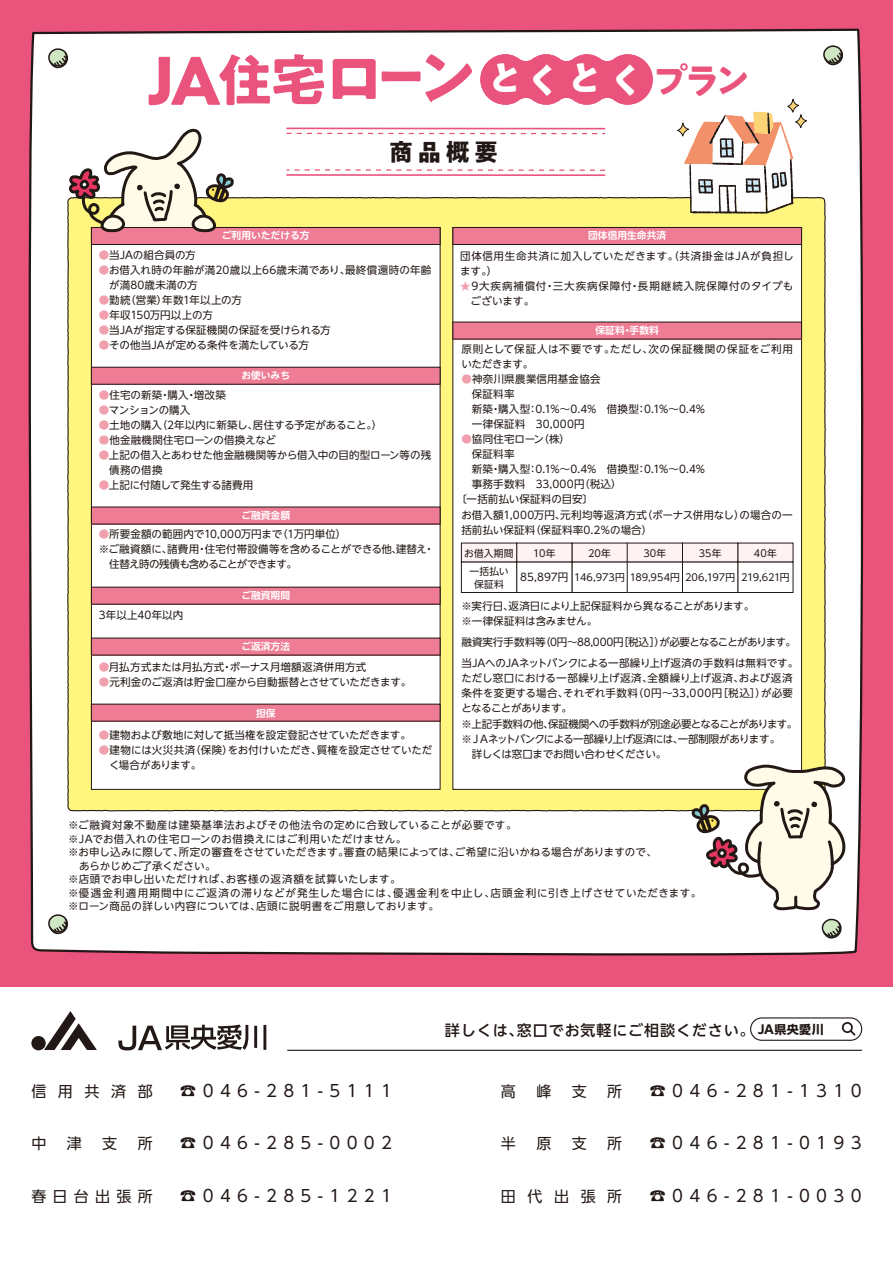
<style>
.page{position:relative;width:893px;height:1263px;background:#fff}
.page>*{position:absolute;margin:0;border:0;box-sizing:border-box;transform-origin:0 0}
.t1{font:700 36.6px "PA1 Gothic Std N";color:#fff}
.t2{font:700 24px "PA1 Gothic Std N";color:#221815}
.t3{font:16.5px "UD Shin Go NT Pr 6 N";letter-spacing:.385em;color:#221815}
.t4{font:15px "UD Shin Go NT Pr 6 N";letter-spacing:.775em;color:#221815}
.t5{font:500 15px "UD Shin Go NT Pr 6 N";letter-spacing:.06em;color:#221815}
.t6{font:10.5px/15px "UD Shin Go NT Pr 6 N";letter-spacing:.01em;color:#221815}
.t7{font:10.5px/13.5px "UD Shin Go NT Pr 6 N";letter-spacing:.035em;color:#221815}
.t8{font:10.5px/15px "UD Shin Go NT Pr 6 N";letter-spacing:-.02em;color:#221815}
.t9{font:10.5px "UD Shin Go NT Pr 6 N";letter-spacing:-.01em;color:#221815}
.t10{font:10.5px/15px "UD Shin Go NT Pr 6 N";letter-spacing:.05em;color:#221815}
.t11{font:10.5px/21px "UD Shin Go NT Pr 6 N";letter-spacing:-.015em;color:#221815}
.t12{font:10.5px/15px "UD Shin Go NT Pr 6 N";letter-spacing:.075em;color:#221815}
.t13{font:10.5px "UD Shin Go NT Pr 6 N";letter-spacing:-.065em;color:#221815}
.t14{font:9.75px "UD Shin Go NT Pr 6 N";letter-spacing:.005em;color:#221815}
.t15{font:700 9.75px "UD Shin Go NT Pr 6 N De";color:#fff}
.t16{font:9.75px/18.1px "UD Shin Go NT Pr 6 N";letter-spacing:.025em;color:#221815;text-align:center}
.s1{font-size:65.1px;color:#e9537c}
.s2{font-size:55.8px;color:#e9537c}
.s3{font-size:61.95px;color:#e9537c}
.s4{font-size:36px;color:#e9537c}
.s5{color:#f19ead}
.s6{font-size:10.5px}
.s7{font-weight:700;font-size:12px}
</style>
<div class="page">
<div style="left:0;top:0;width:893px;height:987px;background:#e9537c"></div>
<div style="left:28px;top:28px;width:836px;height:928px;background:#fff"></div>
<svg style="left:46px;top:47px;width:24px;height:22px"></svg>
<svg style="left:821px;top:44px;width:24px;height:22px"></svg>
<svg style="left:46px;top:913px;width:24px;height:22px"></svg>
<svg style="left:67px;top:196px;width:759px;height:616px;background:#efe67a"></svg>
<svg style="left:480px;top:54px;width:173px;height:51px"></svg>
<svg style="left:676px;top:93px;width:134px;height:121px;background:#e7d9cd"></svg>
<svg style="left:285px;top:127px;width:321px;height:8px"></svg>
<svg style="left:285px;top:169px;width:321px;height:8px;background:#f8ced9"></svg>
<div style="left:91px;top:227px;width:349px;height:562px;background:#fff"></div>
<div style="left:453px;top:227px;width:348px;height:562px;background:#fff"></div>
<div style="left:738px;top:543px;width:55px;height:19px;background:#fdf3f4"></div>
<div style="left:682px;top:543px;width:56px;height:19px;background:#fdf3f4"></div>
<div style="left:627px;top:543px;width:55px;height:19px;background:#fdf3f4"></div>
<div style="left:572px;top:543px;width:55px;height:19px;background:#fdf3f4"></div>
<div style="left:517px;top:543px;width:55px;height:19px;background:#fdf3f4"></div>
<div style="left:461px;top:543px;width:56px;height:19px;background:#fdf3f4"></div>
<div style="left:737px;top:562px;width:56px;height:31px;border:1px solid #221815"></div>
<div style="left:682px;top:562px;width:56px;height:31px;border:1px solid #221815"></div>
<div style="left:627px;top:562px;width:56px;height:31px;border:1px solid #221815"></div>
<div style="left:572px;top:562px;width:56px;height:31px;border:1px solid #221815"></div>
<div style="left:516px;top:562px;width:56px;height:31px;border:1px solid #221815"></div>
<div style="left:461px;top:562px;width:56px;height:31px;border:1px solid #221815"></div>
<div style="left:91px;top:227px;width:349px;height:17px;background:#ed7c94"></div>
<div style="left:91px;top:227px;width:349px;height:18px;border:1px solid #221815"></div>
<div style="left:453px;top:322px;width:348px;height:17px;background:#ed7c94"></div>
<div style="left:91px;top:367px;width:349px;height:17px;background:#ed7c94"></div>
<div style="left:91px;top:367px;width:349px;height:18px;border:1px solid #221815"></div>
<div style="left:91px;top:507px;width:349px;height:17px;background:#ed7c94"></div>
<div style="left:91px;top:587px;width:349px;height:17px;background:#ed7c94"></div>
<div style="left:91px;top:638px;width:349px;height:17px;background:#ed7c94"></div>
<div style="left:91px;top:704px;width:349px;height:17px;background:#ed7c94"></div>
<div style="left:453px;top:227px;width:348px;height:17px;background:#ed7c94"></div>
<div style="left:452px;top:227px;width:350px;height:18px;border:1px solid #221815"></div>
<svg style="left:67px;top:127px;width:169px;height:107px;background:#dbd1bf"></svg>
<svg style="left:689px;top:763px;width:162px;height:176px;background:#e5e1d5"></svg>
<div style="left:750px;top:1017px;width:112px;height:24px;border:1px solid #221815;border-radius:11px"></div>
<svg style="left:841px;top:1022px;width:14px;height:13px"></svg>
<hr style="left:288px;top:1050px;width:574px;height:1px;background:#221815">
<div style="left:31px;top:1036px;width:15px;height:14px;background:#221815;border-radius:50%"></div>
<svg style="left:44px;top:1011px;width:53px;height:39px"></svg>
<svg style="left:118px;top:1024px;width:148px;height:26px"></svg>
<h1 class="t1" style="left:146px;top:56px;width:605px"><span class="s1">JA</span><span class="s2">住宅</span><span class="s3">ローン</span>とくとく<span class="s4">プラン</span></h1>
<h2 class="t2" style="left:389px;top:137px;width:110px">商品概要</h2>
<p class="t15" style="left:222px;top:228px;width:89px">ご利用いただける方</p>
<p class="t6" style="left:99px;top:247px;width:99px"><span class="s5">●</span>当JAの組合員の方</p>
<p class="t6" style="left:109px;top:262px;width:324px;text-indent:-10px"><span class="s5">●</span>お借入れ時の年齢が満20歳以上66歳未満であり、最終償還時の年齢が満80歳未満の方</p>
<p class="t6" style="left:99px;top:292px;width:145px"><span class="s5">●</span>勤続（営業）年数1年以上の方</p>
<p class="t8" style="left:99px;top:307px;width:116px"><span class="s5">●</span>年収150万円以上の方</p>
<p class="t6" style="left:99px;top:322px;width:234px"><span class="s5">●</span>当JAが指定する保証機関の保証を受けられる方</p>
<p class="t9" style="left:99px;top:336px;width:212px"><span class="s5">●</span>その他当JAが定める条件を満たしている方</p>
<p class="t6" style="left:99px;top:387px;width:129px"><span class="s5">●</span>住宅の新築・購入・増改築</p>
<p class="t8" style="left:99px;top:402px;width:93px"><span class="s5">●</span>マンションの購入</p>
<p class="t6" style="left:99px;top:417px;width:285px"><span class="s5">●</span>土地の購入（2年以内に新築し、居住する予定があること。）</p>
<p class="t6" style="left:99px;top:432px;width:179px"><span class="s5">●</span>他金融機関住宅ローンの借換えなど</p>
<p class="t6" style="left:109px;top:447px;width:324px;text-indent:-10px"><span class="s5">●</span>上記の借入とあわせた他金融機関等から借入中の目的型ローン等の残債務の借換</p>
<p class="t6" style="left:99px;top:477px;width:156px"><span class="s5">●</span>上記に付随して発生する諸費用</p>
<p class="t6" style="left:99px;top:526px;width:249px"><span class="s5">●</span>所要金額の範囲内で10,000万円まで（1万円単位）</p>
<p class="t6" style="left:99px;top:541px;width:337px">※ご融資額に、諸費用・住宅付帯設備等を含めることができる他、建替え・</p>
<p class="t13" style="left:109px;top:556px;width:189px">住替え時の残債も含めることができます。</p>
<p class="t15" style="left:241px;top:367px;width:50px">お使いみち</p>
<p class="t15" style="left:241px;top:507px;width:50px">ご融資金額</p>
<p class="t6" style="left:99px;top:607px;width:86px">3年以上40年以内</p>
<p class="t15" style="left:241px;top:587px;width:50px">ご融資期間</p>
<p class="t15" style="left:241px;top:638px;width:50px">ご返済方法</p>
<p class="t9" style="left:99px;top:658px;width:269px"><span class="s5">●</span>月払方式または月払方式・ボーナス月増額返済併用方式</p>
<p class="t6" style="left:99px;top:674px;width:314px"><span class="s5">●</span>元利金のご返済は貯金口座から自動振替とさせていただきます。</p>
<p class="t15" style="left:256px;top:705px;width:21px">担保</p>
<p class="t9" style="left:99px;top:726px;width:314px"><span class="s5">●</span>建物および敷地に対して抵当権を設定登記させていただきます。</p>
<p class="t6" style="left:109px;top:742px;width:325px;text-indent:-10px"><span class="s5">●</span>建物には火災共済（保険）をお付けいただき、質権を設定させていただく場合があります。</p>
<p class="t15" style="left:588px;top:228px;width:79px">団体信用生命共済</p>
<p class="t10" style="left:460px;top:248px;width:335px">団体信用生命共済に加入していただきます。（共済掛金はJAが負担します。）</p>
<p class="t12" style="left:471px;top:278px;width:324px;text-indent:-10px"><span class="s5">★</span>9大疾病補償付・三大疾病保障付・長期継続入院保障付のタイプもございます。</p>
<p class="t10" style="left:461px;top:342px;width:333px">原則として保証人は不要です。ただし、次の保証機関の保証をご利用いただきます。</p>
<p class="t6" style="left:461px;top:372px;width:245px"><span class="s5">●</span>神奈川県農業信用基金協会<br>　保証料率<br>　新築・購入型：0.1%～0.4%　借換型：0.1%～0.4%　一律保証料　30,000円</p>
<p class="t6" style="left:461px;top:432px;width:110px"><span class="s5">●</span>協同住宅ローン（株）</p>
<p class="t6" style="left:461px;top:447px;width:55px">　保証料率</p>
<p class="t6" style="left:461px;top:462px;width:245px">　新築・購入型：0.1%～0.4%　借換型：0.1%～0.4%</p>
<p class="t6" style="left:461px;top:477px;width:162px">　事務手数料　33,000円（税込）</p>
<p class="t6" style="left:456px;top:492px;width:139px">〔一括前払い保証料の目安〕</p>
<p class="t6" style="left:461px;top:507px;width:333px">お借入額1,000万円、元利均等返済方式（ボーナス併用なし）の場合の一</p>
<p class="t6" style="left:461px;top:522px;width:192px">括前払い保証料（保証料率0.2％の場合）</p>
<p class="t15" style="left:595px;top:322px;width:65px">保証料・手数料</p>
<p class="t14" style="left:533px;top:545px;width:24px">10年</p>
<p class="t14" style="left:588px;top:545px;width:24px">20年</p>
<p class="t14" style="left:643px;top:545px;width:25px">30年</p>
<p class="t14" style="left:699px;top:545px;width:24px">35年</p>
<p class="t14" style="left:754px;top:545px;width:25px">40年</p>
<p class="t16" style="left:464px;top:543px;width:51px">お借入期間一括払い</p>
<p class="t14" style="left:474px;top:577px;width:31px">保証料</p>
<p class="t14" style="left:520px;top:570px;width:271px"><span class="s6">85,897円</span> 146,973円 189,954円 206,197円 219,621円</p>
<p class="t8" style="left:461px;top:599px;width:294px">※実行日、返済日により上記保証料から異なることがあります。※一律保証料は含みません。</p>
<p class="t11" style="left:461px;top:632px;width:338px">融資実行手数料等（0円～88,000円［税込］）が必要となることがあります。当JAへのJAネットバンクによる一部繰り上げ返済の手数料は無料です。</p>
<p class="t8" style="left:461px;top:671px;width:338px">ただし窓口における一部繰り上げ返済、全額繰り上げ返済、および返済条件を変更する場合、それぞれ手数料（0円～33,000円［税込］）が必要となることがあります。<br>※上記手数料の他、保証機関への手数料が別途必要となることがあります。※ＪＡネットバンクによる一部繰り上げ返済には、一部制限があります。<br>　詳しくは窓口までお問い合わせください。</p>
<p class="t7" style="left:68px;top:818px;width:635px">※ご融資対象不動産は建築基準法およびその他法令の定めに合致していることが必要です。<br>※JAでお借入れの住宅ローンのお借換えにはご利用いただけません。<br>※お申し込みに際して、所定の審査をさせていただきます。審査の結果によっては、ご希望に沿いかねる場合がありますので、<br>　あらかじめご了承ください。<br>※店頭でお申し出いただければ、お客様の返済額を試算いたします。<br>※優遇金利適用期間中にご返済の滞りなどが発生した場合には、優遇金利を中止し、店頭金利に引き上げさせていただきます。※ローン商品の詳しい内容については、店頭に説明書をご用意しております。</p>
<h3 class="t4" style="left:31px;top:1079px;width:123px">信用共済部</h3>
<h3 class="t4" style="left:31px;top:1131px;width:16px">中</h3>
<h3 class="t4" style="left:67px;top:1131px;width:16px">津</h3>
<h3 class="t4" style="left:102px;top:1131px;width:16px">支</h3>
<h3 class="t4" style="left:138px;top:1131px;width:17px">所</h3>
<h3 class="t4" style="left:31px;top:1184px;width:123px">春日台出張所</h3>
<h3 class="t3" style="left:180px;top:1077px;width:214px">☎046-281-5111</h3>
<h3 class="t3" style="left:180px;top:1130px;width:214px">☎046-285-0002</h3>
<h3 class="t3" style="left:180px;top:1182px;width:214px">☎046-285-1221</h3>
<h3 class="t5" style="left:445px;top:1018px;width:380px">詳しくは、窓口でお気軽にご相談ください。 <span class="s7">JA県央愛川</span></h3>
<h3 class="t4" style="left:501px;top:1079px;width:16px">高</h3>
<h3 class="t4" style="left:536px;top:1079px;width:16px">峰</h3>
<h3 class="t4" style="left:572px;top:1079px;width:16px">支</h3>
<h3 class="t4" style="left:607px;top:1079px;width:16px">所</h3>
<h3 class="t4" style="left:501px;top:1131px;width:16px">半</h3>
<h3 class="t4" style="left:536px;top:1131px;width:16px">原</h3>
<h3 class="t4" style="left:572px;top:1131px;width:16px">支</h3>
<h3 class="t4" style="left:607px;top:1131px;width:16px">所</h3>
<h3 class="t4" style="left:501px;top:1184px;width:123px">田代出張所</h3>
<h3 class="t3" style="left:649px;top:1077px;width:214px">☎046-281-1310</h3>
<h3 class="t3" style="left:649px;top:1130px;width:214px">☎046-281-0193</h3>
<h3 class="t3" style="left:649px;top:1182px;width:214px">☎046-281-0030</h3>
</div>
